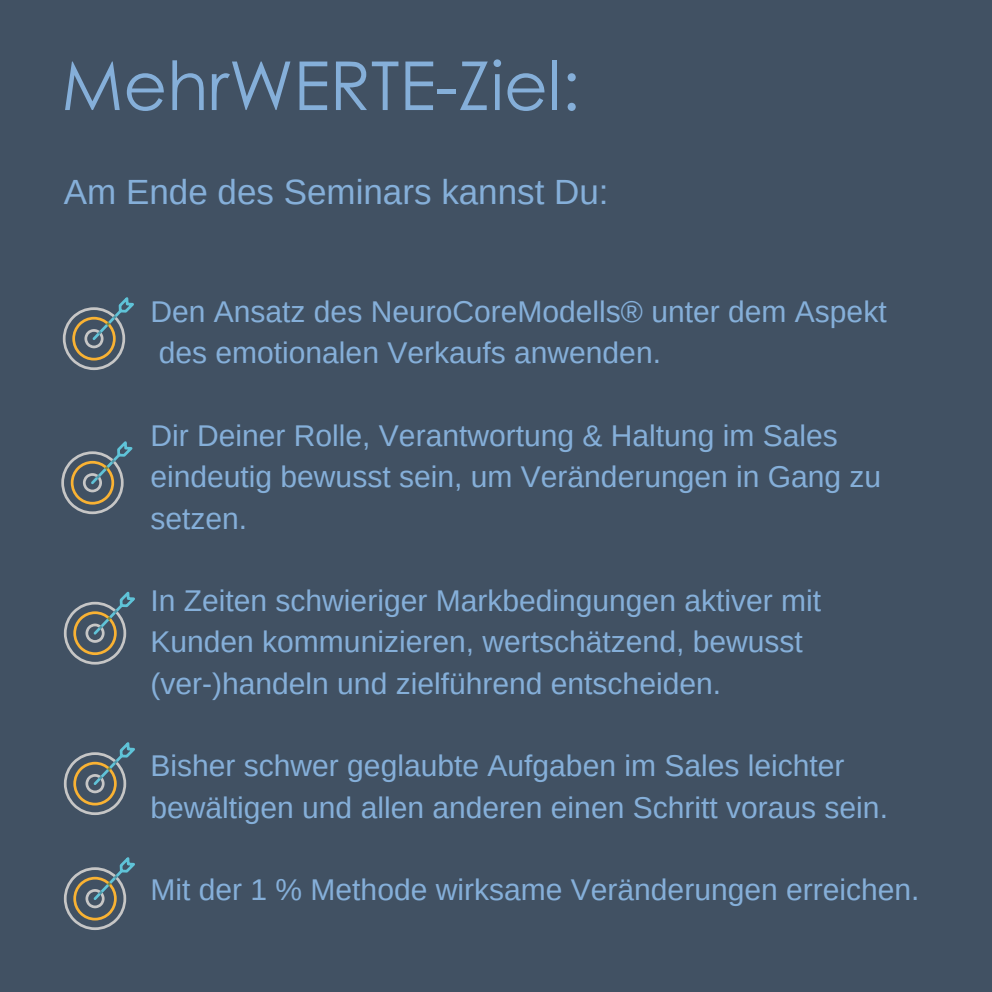
<style>
.page{position:relative;width:992px;height:992px;background:#415163}
.page>*{position:absolute;margin:0;border:0;box-sizing:border-box;transform-origin:0 0}
.t1{font:67.5px "Century Gothic";color:#85afd9}
.t2{font:35px "Arimo";color:#85afd9}
.t3{font:30px/41.2px "Arimo";color:#85afd9}
</style>
<div class="page">
<svg style="left:63px;top:297px;width:71px;height:73px"></svg>
<svg style="left:61px;top:441px;width:72px;height:73px"></svg>
<svg style="left:64px;top:591px;width:71px;height:74px"></svg>
<svg style="left:64px;top:742px;width:71px;height:73px"></svg>
<svg style="left:64px;top:857px;width:71px;height:73px"></svg>
<h1 class="t1" style="left:61px;top:39px;width:520px">MehrWERTE-Ziel:</h1>
<p class="t2" style="left:64px;top:169px;width:546px">Am Ende des Seminars kannst Du:</p>
<p class="t3" style="left:150px;top:291px;width:738px">Den Ansatz des NeuroCoreModells® unter dem Aspekt des emotionalen Verkaufs anwenden.</p>
<p class="t3" style="left:150px;top:415px;width:732px">Dir Deiner Rolle, Verantwortung &amp; Haltung im Sales eindeutig bewusst sein, um Veränderungen in Gang zu setzen.</p>
<p class="t3" style="left:150px;top:580px;width:672px">In Zeiten schwieriger Markbedingungen aktiver mit<br>Kunden kommunizieren, wertschätzend, bewusst (ver-)handeln und zielführend entscheiden.</p>
<p class="t3" style="left:150px;top:745px;width:739px">Bisher schwer geglaubte Aufgaben im Sales leichter bewältigen und allen anderen einen Schritt voraus sein.</p>
<p class="t3" style="left:150px;top:869px;width:771px">Mit der 1 % Methode wirksame Veränderungen erreichen.</p>
</div>
